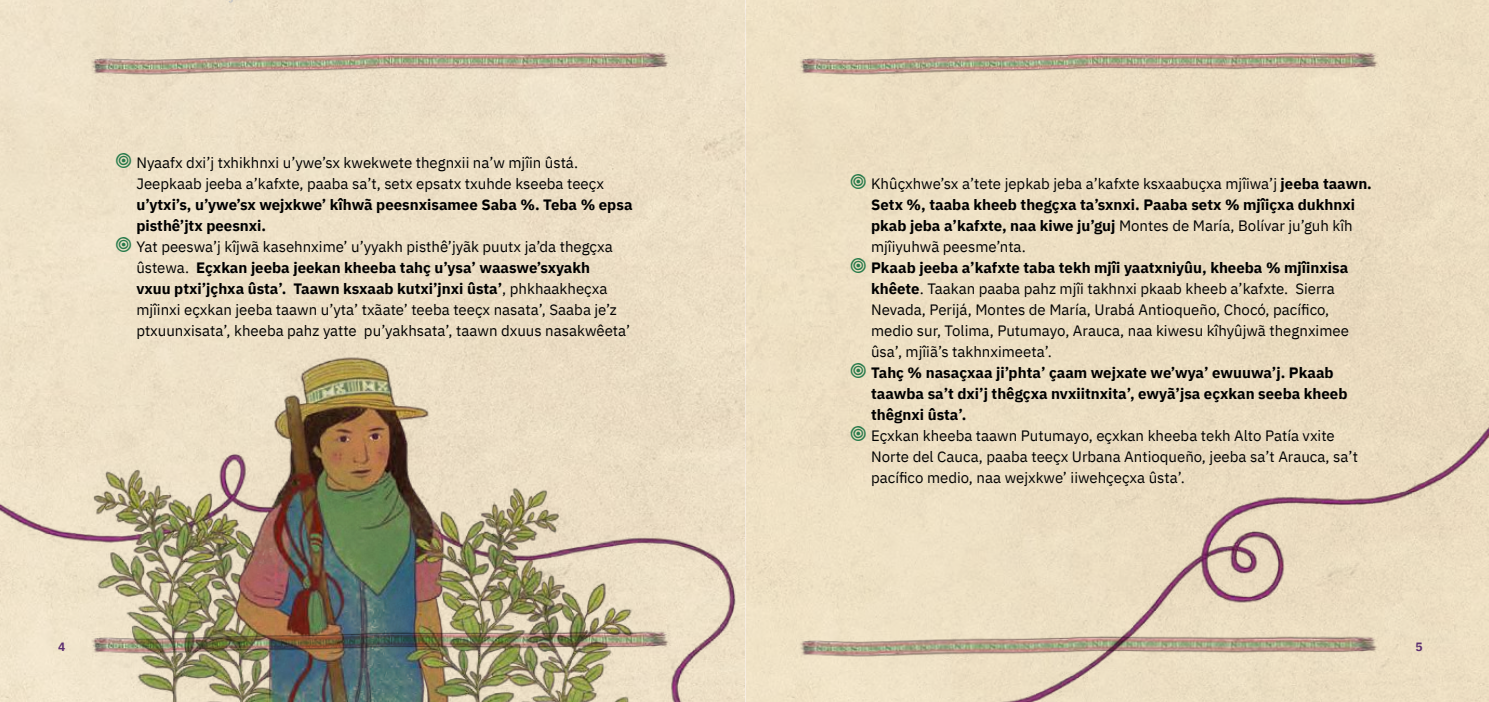
<style>
.page{position:relative;width:1489px;height:702px;background:#fff}
.page>*{position:absolute;margin:0;border:0;box-sizing:border-box;transform-origin:0 0}
.t1{font:15px/21px "IBM Plex Sans";color:#000}
.t2{font:700 15px/21px "IBM Plex Sans";color:#000}
.t3{font:700 12px "IBM Plex Sans";color:#5c2f71}
.s1{font-weight:700}
</style>
<div class="page">
<div style="left:745px;top:0;width:743px;height:702px;background:#eddfc3"></div>
<div style="left:0;top:0;width:744px;height:702px;background:#eee1c8"></div>
<img style="left:91px;top:44px;width:579px;height:36px">
<img style="left:800px;top:44px;width:578px;height:34px">
<img style="left:0;top:116px;width:744px;height:586px">
<img style="left:792px;top:189px;width:696px;height:513px">
<svg style="left:116px;top:153px;width:15px;height:15px"></svg>
<svg style="left:116px;top:237px;width:15px;height:15px"></svg>
<svg style="left:850px;top:258px;width:15px;height:15px"></svg>
<svg style="left:850px;top:363px;width:15px;height:15px"></svg>
<svg style="left:850px;top:426px;width:15px;height:15px"></svg>
<p class="t1" style="left:136px;top:151px;width:469px">Nyaafx dxi’j txhikhnxi u’ywe’sx kwekwete thegnxii na’w mjîin ûstá.<br>Jeepkaab jeeba a’kafxte, paaba sa’t, setx epsatx txuhde kseeba teeçx</p>
<p class="t2" style="left:136px;top:193px;width:497px">u’ytxi’s, u’ywe’sx wejxkwe’ kîhwã peesnxisamee Saba %. Teba % epsa pisthê’jtx peesnxi.</p>
<p class="t1" style="left:136px;top:235px;width:495px">Yat peeswa’j kîjwã kasehnxime’ u’yyakh pisthê’jyãk puutx ja’da thegçxa ûstewa. <span class="s1">Eçxkan jeeba jeekan kheeba tahç u’ysa’ waaswe’sxyakh<br>vxuu ptxi’jçhxa ûsta’. Taawn ksxaab kutxi’jnxi ûsta’</span>, phkhaakheçxa mjîinxi eçxkan jeeba taawn u’yta’ txãate’ teeba teeçx nasata’, Saaba je’z ptxuunxisata’, kheeba pahz yatte pu’yakhsata’, taawn dxuus nasakwêeta’</p>
<p class="t1" style="left:871px;top:172px;width:502px">Khûçxhwe’sx a’tete jepkab jeba a’kafxte ksxaabuçxa mjîiwa’j <span class="s1">jeeba taawn.<br>Setx %, taaba kheeb thegçxa ta’sxnxi. Paaba setx % mjîiçxa dukhnxi pkab jeba a’kafxte, naa kiwe ju’guj</span> Montes de María, Bolívar ju’guh kîh mjîiyuhwã peesme’nta.</p>
<p class="t1" style="left:871px;top:256px;width:479px"><span class="s1">Pkaab jeeba a’kafxte taba tekh mjîi yaatxniyûu, kheeba % mjîinxisa khêete</span>. Taakan paaba pahz mjîi takhnxi pkaab kheeb a’kafxte. Sierra Nevada, Perijá, Montes de María, Urabá Antioqueño, Chocó, pacífico, medio sur, Tolima, Putumayo, Arauca, naa kiwesu kîhyûjwã thegnximee ûsa’, mjîiã’s takhnximeeta’.</p>
<p class="t2" style="left:871px;top:361px;width:478px">Tahç % nasaçxaa ji’phta’ çaam wejxate we’wya’ ewuuwa’j. Pkaab taawba sa’t dxi’j thêgçxa nvxiitnxita’, ewyã’jsa eçxkan seeba kheeb thêgnxi ûsta’.</p>
<p class="t1" style="left:871px;top:424px;width:488px">Eçxkan kheeba taawn Putumayo, eçxkan kheeba tekh Alto Patía vxite<br>Norte del Cauca, paaba teeçx Urbana Antioqueño, jeeba sa’t Arauca, sa’t pacífico medio, naa wejxkwe’ iiwehçeçxa ûsta’.</p>
<p class="t3" style="left:58px;top:637px;width:9px">4</p>
<p class="t3" style="left:1415px;top:637px;width:9px">5</p>
</div>
